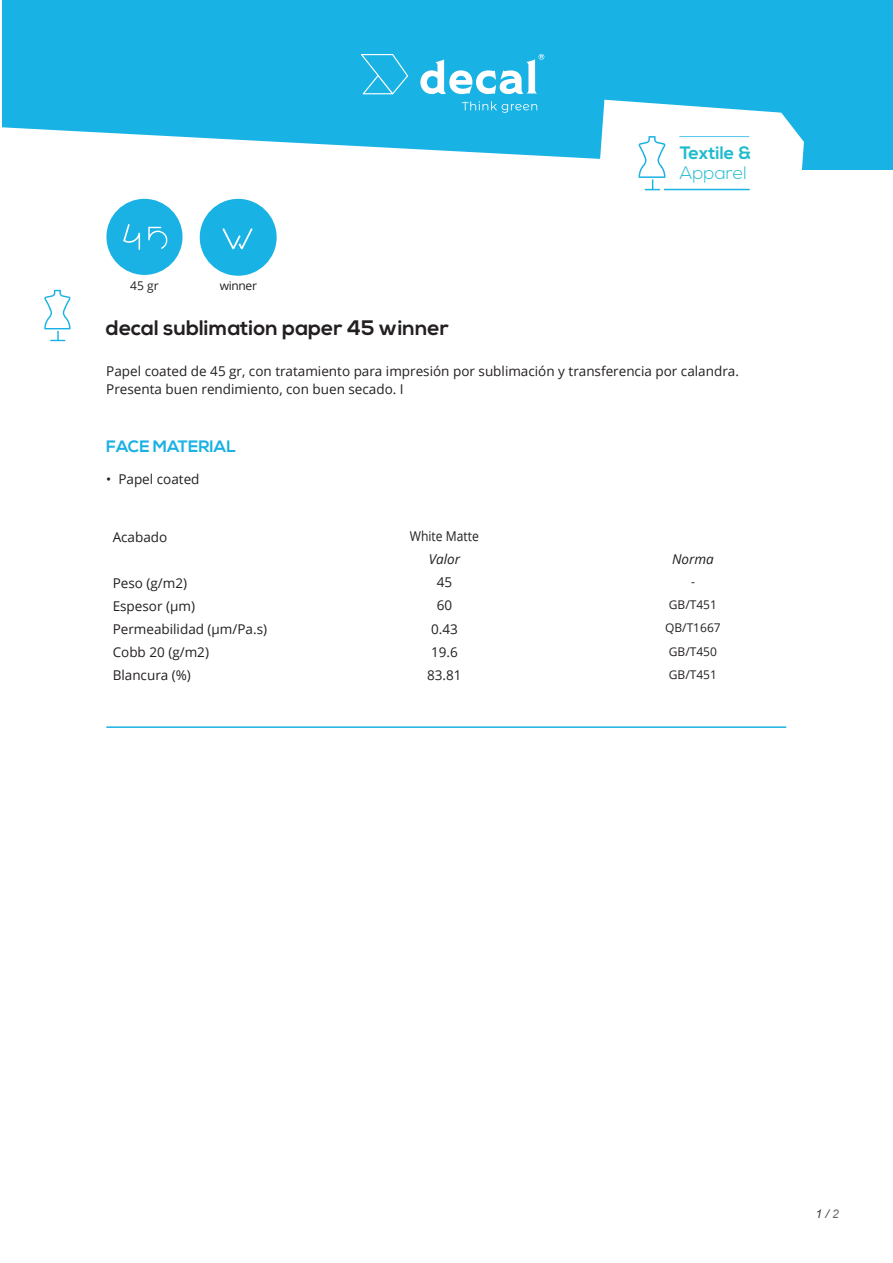
<style>
.page{position:relative;width:893px;height:1263px;background:#fff}
.page>*{position:absolute;margin:0;border:0;box-sizing:border-box;transform-origin:0 0}
.t1{font:700 21px "Nexa";color:#231f20}
.t2{font:700 18px "Nexa";color:#1ebbcd}
.t3{font:300 18px "Nexa";color:#1ebbcd}
.t4{font:700 16.5px "Nexa";color:#1ab1e4}
.t5{font:13.5px/18px "Open Sans";color:#231f20}
.t6{font:13.5px "Open Sans";color:#231f20;scale:.9 1}
.t7{font:italic 13.5px "Open Sans";color:#231f20}
.t8{font:12px "Open Sans";color:#231f20}
.t9{font:italic 12px "Arial";color:#3e3e3f}
.s1{color:#6c6d70}
</style>
<div class="page">
<div style="left:3px;top:0;width:890px;height:169px;background:#18b2e4"></div>
<svg style="left:602px;top:100px;width:202px;height:70px;fill:#fff"></svg>
<svg style="left:2px;top:127px;width:776px;height:64px;fill:#fff"></svg>
<hr style="left:664px;top:189px;width:86px;height:1px;background:#18b2e4">
<svg style="left:679px;top:136px;width:70px;height:1px"></svg>
<svg style="left:638px;top:136px;width:27px;height:54px"></svg>
<svg style="left:462px;top:101px;width:75px;height:12px"></svg>
<svg style="left:361px;top:54px;width:47px;height:40px"></svg>
<svg style="left:420px;top:54px;width:124px;height:40px"></svg>
<hr style="left:106px;top:726px;width:680px;height:2px;background:#1ab1e4">
<svg style="left:44px;top:290px;width:27px;height:51px"></svg>
<div style="left:200px;top:199px;width:76px;height:77px;background:#18b2e4;border-radius:50%"></div>
<svg style="left:222px;top:228px;width:31px;height:21px"></svg>
<div style="left:106px;top:199px;width:77px;height:76px;background:#1ab2e4;border-radius:50%"></div>
<svg style="left:123px;top:224px;width:17px;height:26px"></svg>
<svg style="left:148px;top:227px;width:20px;height:22px"></svg>
<p class="t8" style="left:130px;top:277px;width:30px">45 gr</p>
<p class="t8" style="left:220px;top:277px;width:39px">winner</p>
<h1 class="t1" style="left:106px;top:316px;width:344px">decal sublimation paper 45 winner</h1>
<h2 class="t2" style="left:680px;top:143px;width:73px">Textile &amp;</h2>
<h2 class="t3" style="left:680px;top:162px;width:68px">Apparel</h2>
<p class="t5" style="left:106px;top:361px;width:634px">Papel coated de 45 gr, con tratamiento para impresión por sublimación y transferencia por calandra.<br>Presenta buen rendimiento, con buen secado. I</p>
<p class="t4" style="left:106px;top:437px;width:131px">FACE MATERIAL</p>
<p class="t5" style="left:106px;top:470px;width:95px">• Papel coated</p>
<p class="t5" style="left:113px;top:527px;width:56px">Acabado</p>
<p class="t6" style="left:410px;top:527px;width:78px">White Matte</p>
<p class="t7" style="left:429px;top:550px;width:33px">Valor</p>
<p class="t7" style="left:672px;top:550px;width:43px">Norma</p>
<p class="t5" style="left:113px;top:573px;width:76px">Peso (g/m2)</p>
<p class="t5" style="left:437px;top:573px;width:17px">45</p>
<p class="t8" style="left:691px;top:574px;width:5px">-</p>
<p class="t5" style="left:113px;top:597px;width:84px">Espesor (µm)</p>
<p class="t5" style="left:437px;top:596px;width:17px">60</p>
<p class="t8" style="left:669px;top:597px;width:50px">GB/T451</p>
<p class="t5" style="left:113px;top:620px;width:156px">Permeabilidad (µm/Pa.s)</p>
<p class="t5" style="left:431px;top:619px;width:28px">0.43</p>
<p class="t8" style="left:665px;top:620px;width:57px">QB/T1667</p>
<p class="t5" style="left:113px;top:643px;width:98px">Cobb 20 (g/m2)</p>
<p class="t5" style="left:431px;top:642px;width:28px">19.6</p>
<p class="t8" style="left:669px;top:643px;width:50px">GB/T450</p>
<p class="t5" style="left:113px;top:666px;width:80px">Blancura (%)</p>
<p class="t5" style="left:427px;top:665px;width:36px">83.81</p>
<p class="t8" style="left:669px;top:666px;width:50px">GB/T451</p>
<p class="t9" style="left:816px;top:1206px;width:25px">1 / <span class="s1">2</span></p>
</div>
